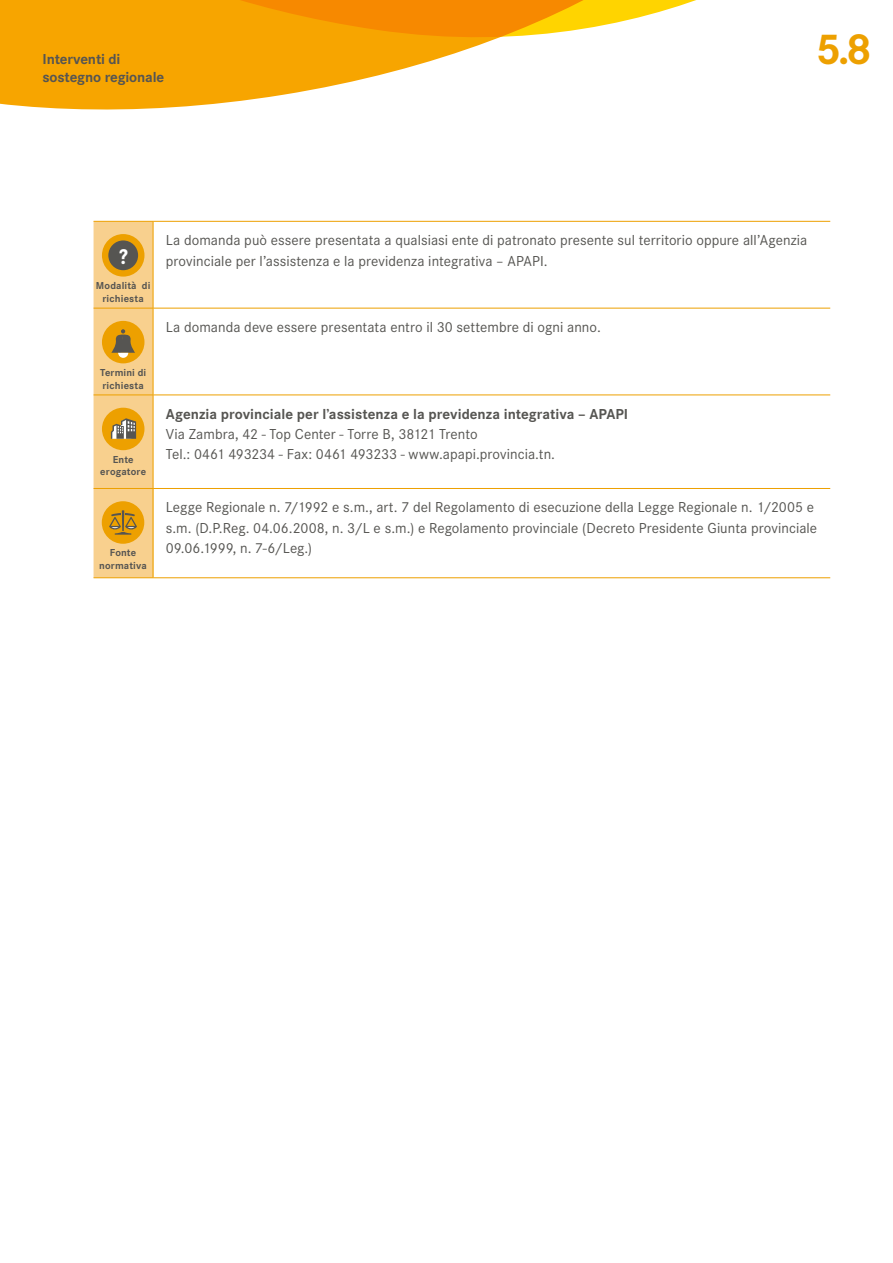
<style>
.page{position:relative;width:893px;height:1263px;background:#fff}
.page>*{position:absolute;margin:0;border:0;box-sizing:border-box;transform-origin:0 0}
.t1{font:700 45px "Corporate S";color:#eda000}
.t2{font:700 22.5px "Corporate S";color:#fff}
.t3{font:15px/20.2px "Corporate S";letter-spacing:.005em;color:#565552}
.t4{font:700 15px "Corporate S";color:#565552}
.t5{font:700 10.5px/12.6px "Corporate S";letter-spacing:.015em;color:#565552;text-align:center}
</style>
<div class="page">
<svg style="left:0;top:74px;width:383px;height:36px;fill:#f7a500"></svg>
<svg style="left:0;top:0;width:696px;height:74px;fill:#f7a500"></svg>
<hr style="left:153px;top:489px;width:1px;height:89px;background:#eda000">
<hr style="left:153px;top:395px;width:677px;height:1px;background:#eda000">
<hr style="left:153px;top:488px;width:677px;height:1px;background:#eda000">
<hr style="left:153px;top:577px;width:677px;height:1px;background:#eda000">
<hr style="left:153px;top:221px;width:677px;height:1px;background:#eda000">
<hr style="left:153px;top:308px;width:677px;height:1px;background:#eda000">
<hr style="left:153px;top:221px;width:1px;height:87px;background:#eda000">
<hr style="left:153px;top:308px;width:1px;height:87px;background:#eda000">
<hr style="left:153px;top:395px;width:1px;height:93px;background:#eda000">
<svg style="left:94px;top:221px;width:59px;height:357px;background:#eabd6c"></svg>
<p class="t4" style="left:43px;top:50px;width:80px">Interventi di</p>
<p class="t4" style="left:43px;top:68px;width:123px">sostegno regionale</p>
<h1 class="t1" style="left:816px;top:23px;width:57px">5.8</h1>
<h2 class="t2" style="left:119px;top:244px;width:11px">?</h2>
<p class="t5" style="left:96px;top:280px;width:56px">Modalità di richiesta</p>
<p class="t5" style="left:100px;top:366px;width:48px;text-align:left">Termini di richiesta</p>
<p class="t5" style="left:100px;top:453px;width:47px">Ente erogatore</p>
<p class="t3" style="left:166px;top:230px;width:643px">La domanda può essere presentata a qualsiasi ente di patronato presente sul territorio oppure all’Agenzia provinciale per l’assistenza e la previdenza integrativa – APAPI.</p>
<p class="t3" style="left:166px;top:317px;width:436px">La domanda deve essere presentata entro il 30 settembre di ogni anno.</p>
<p class="t4" style="left:166px;top:405px;width:464px">Agenzia provinciale per l’assistenza e la previdenza integrativa – APAPI</p>
<p class="t3" style="left:166px;top:424px;width:391px">Via Zambra, 42 - Top Center - Torre B, 38121 Trento<br>Tel.: 0461 493234 - Fax: 0461 493233 - www.apapi.provincia.tn.</p>
<p class="t5" style="left:99px;top:547px;width:49px">Fonte normativa</p>
<p class="t3" style="left:166px;top:497px;width:653px">Legge Regionale n. 7/1992 e s.m., art. 7 del Regolamento di esecuzione della Legge Regionale n. 1/2005 e s.m. (D.P.Reg. 04.06.2008, n. 3/L e s.m.) e Regolamento provinciale (Decreto Presidente Giunta provinciale<br>09.06.1999, n. 7-6/Leg.)</p>
</div>
